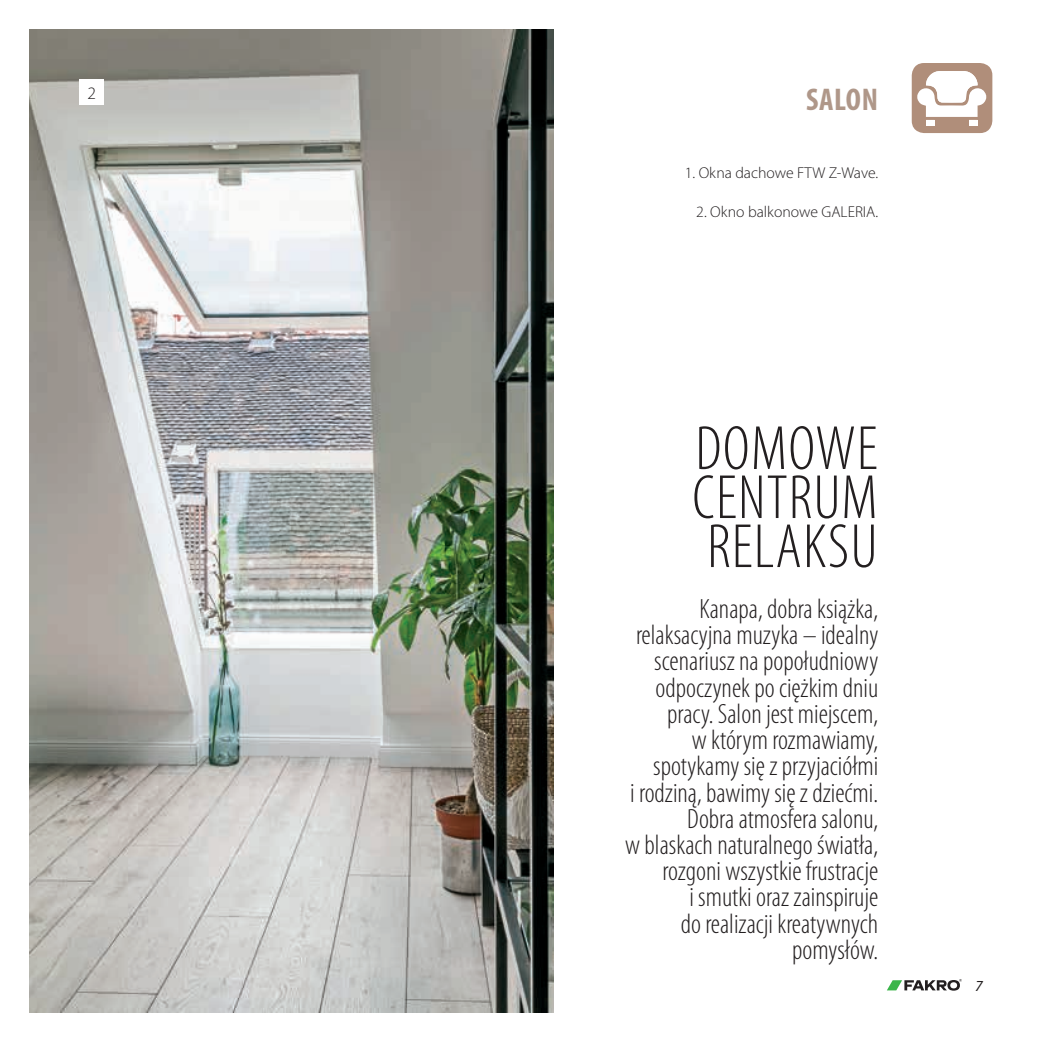
<style>
.page{position:relative;width:1042px;height:1042px;background:#fff}
.page>*{position:absolute;margin:0;border:0;box-sizing:border-box;transform-origin:0 0}
.t1{font:300 condensed 63px/49px "Myriad Pro";letter-spacing:.02em;color:#231f20;text-align:justify}
.t2{font:700 condensed 31.5px "Myriad Pro";letter-spacing:.02em;color:#af9789}
.t3{font:300 condensed 28px/26.2px "Myriad Pro";color:#231f20;text-align:right}
.t4{font:300 17.5px "Myriad Pro";color:#231f20}
.t5{font:300 15.75px "Myriad Pro";color:#231f20}
.t6{font:italic 15.4px "Myriad Pro";color:#231f20}
</style>
<div class="page">
<svg style="left:887px;top:979px;width:75px;height:11px"></svg>
<div style="left:912px;top:63px;width:80px;height:70px;background:#b08e7a;border-radius:12px"></div>
<svg style="left:917px;top:71px;width:69px;height:55px"></svg>
<div style="left:926px;top:120px;width:8px;height:6px;background:#fff"></div>
<div style="left:969px;top:120px;width:8px;height:5px;background:#fff"></div>
<img style="left:30px;top:30px;width:523px;height:982px">
<div style="left:79px;top:79px;width:25px;height:26px;background:#fff"></div>
<p class="t4" style="left:88px;top:83px;width:10px">2</p>
<p class="t2" style="left:806px;top:80px;width:73px">SALON</p>
<p class="t5" style="left:685px;top:164px;width:195px">1. Okna dachowe FTW Z-Wave.</p>
<p class="t5" style="left:696px;top:203px;width:183px">2. Okno balkonowe GALERIA.</p>
<h1 class="t1" style="left:692px;top:425px;width:187px">DOMOWE CENTRUM RELAKSU</h1>
<p class="t3" style="left:625px;top:596px;width:254px">Kanapa, dobra książka, relaksacyjna muzyka – idealny scenariusz na popołudniowy odpoczynek po ciężkim dniu pracy. Salon jest miejscem,<br>w którym rozmawiamy, spotykamy się z przyjaciółmi<br>i rodziną, bawimy się z dziećmi.<br>Dobra atmosfera salonu,<br>w blaskach naturalnego światła, rozgoni wszystkie frustracje<br>i smutki oraz zainspiruje<br>do realizacji kreatywnych pomysłów.</p>
<p class="t6" style="left:975px;top:976px;width:9px">7</p>
</div>
